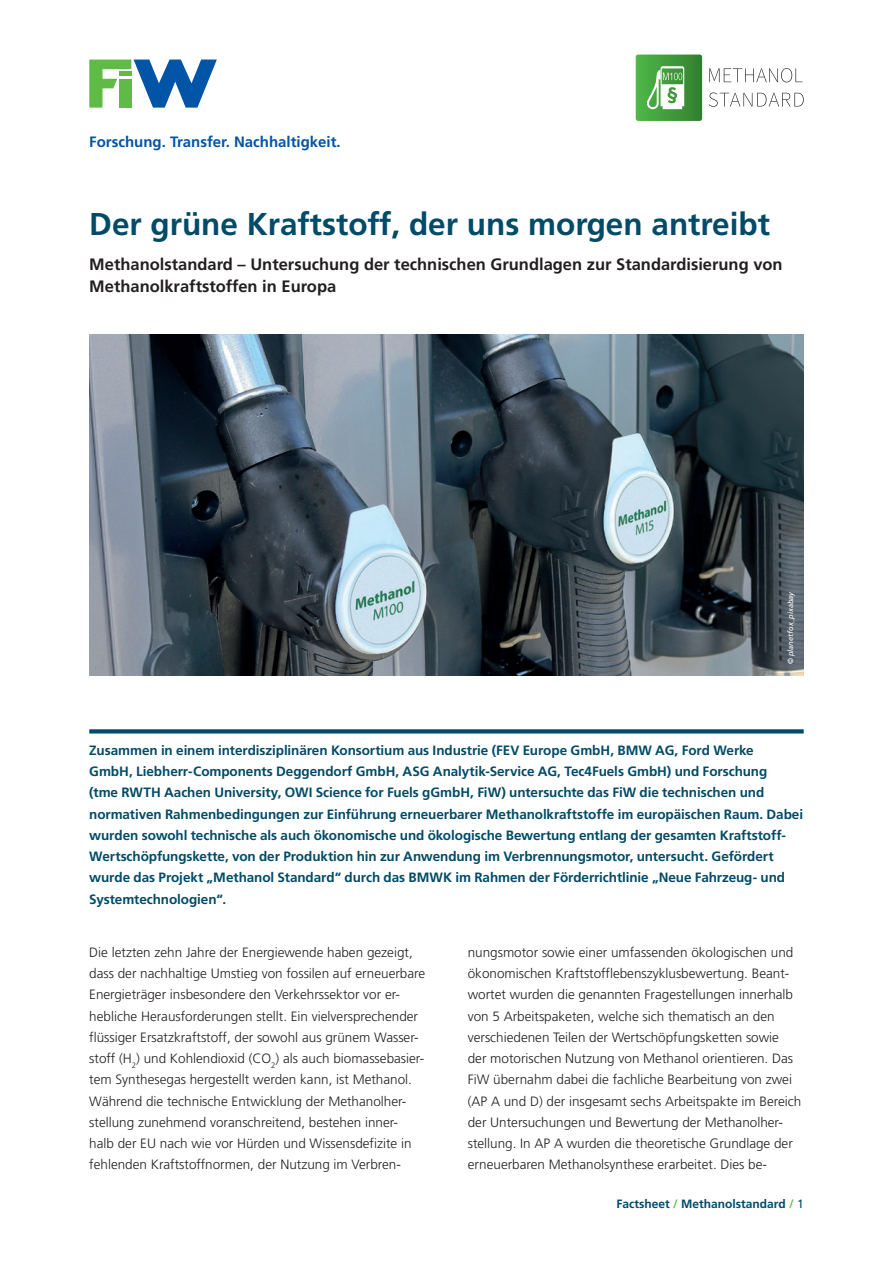
<style>
.page{position:relative;width:893px;height:1263px;background:#fff}
.page>*{position:absolute;margin:0;border:0;box-sizing:border-box;transform-origin:0 0}
.Titel{font:31.5px "Frutiger LT 65 Bd";color:#014b68}
.U1{font:16.5px/22.5px "Frutiger LT 65 Bd";color:#231f20}
.t1{font:15px "Frutiger LT 65 Bd";color:#0154a6}
.Copy{font:13.5px/21.3px "Frutiger LT 45 Lt";color:#231f20}
.Anleser_Dunkelblau{font:13.5px/21.3px "Frutiger LT 65 Bd";letter-spacing:-.005em;color:#014b68}
.t2{font:12px "Frutiger LT 65 Bd";color:#014b68}
.BU{font:7.5px "Frutiger LT 56 It";color:#fff}
.s1{color:#60bb46}
.s2{font-family:"Frutiger LT 55 Rm"}
</style>
<div class="page">
<svg style="left:89px;top:60px;width:128px;height:48px"></svg>
<svg style="left:89px;top:729px;width:715px;height:4px;background:#145873"></svg>
<img style="left:89px;top:335px;width:715px;height:340px">
<svg style="left:709px;top:68px;width:94px;height:14px"></svg>
<svg style="left:709px;top:93px;width:95px;height:14px"></svg>
<svg style="left:636px;top:55px;width:66px;height:66px;background:#62ac5f"></svg>
<p class="t1" style="left:89px;top:133px;width:253px">Forschung. Transfer. Nachhaltigkeit.</p>
<p class="Titel" style="left:89px;top:205px;width:682px">Der grüne Kraftstoff, der uns morgen antreibt</p>
<p class="U1" style="left:89px;top:253px;width:695px">Methanolstandard – Untersuchung der technischen Grundlagen zur Standardisierung von<br>Methanolkraftstoffen in Europa</p>
<p class="BU" style="left:786px;top:664px;width:75px;rotate:-90deg">© planetfox_pixabay</p>
<p class="Anleser_Dunkelblau" style="left:89px;top:739px;width:715px">Zusammen in einem interdisziplinären Konsortium aus Industrie (FEV Europe GmbH, BMW AG, Ford Werke<br>GmbH, Liebherr-Components Deggendorf GmbH, ASG Analytik-Service AG, Tec4Fuels GmbH) und Forschung<br>(tme RWTH Aachen University, OWI Science for Fuels gGmbH, FiW) untersuchte das FiW die technischen und normativen Rahmenbedingungen zur Einführung erneuerbarer Methanolkraftstoffe im europäischen Raum. Dabei wurden sowohl technische als auch ökonomische und ökologische Bewertung entlang der gesamten Kraftstoff-Wertschöpfungskette, von der Produktion hin zur Anwendung im Verbrennungsmotor, untersucht. Gefördert wurde das Projekt „Methanol Standard“ durch das BMWK im Rahmen der Förderrichtlinie „Neue Fahrzeug- und Systemtechnologien“.</p>
<p class="Copy" style="left:89px;top:942px;width:337px">Die letzten zehn Jahre der Energiewende haben gezeigt, dass der nachhaltige Umstieg von fossilen auf erneuerbare Energieträger insbesondere den Verkehrssektor vor er&shy;hebliche Herausforderungen stellt. Ein vielversprechender flüssiger Ersatzkraftstoff, der sowohl aus grünem Wasser&shy;stoff (H<sub>2</sub>) und Kohlendioxid (CO<sub>2</sub>) als auch biomassebasier&shy;tem Synthesegas hergestellt werden kann, ist Methanol.<br>Während die technische Entwicklung der Methanolher&shy;stellung zunehmend voranschreitend, bestehen inner&shy;halb der EU nach wie vor Hürden und Wissensdefizite in fehlenden Kraftstoffnormen, der Nutzung im Verbren-</p>
<p class="Copy" style="left:468px;top:942px;width:335px">nungsmotor sowie einer umfassenden ökologischen und ökonomischen Kraftstofflebenszyklusbewertung. Beant&shy;wortet wurden die genannten Fragestellungen innerhalb von 5 Arbeitspaketen, welche sich thematisch an den verschiedenen Teilen der Wertschöpfungsketten sowie<br>der motorischen Nutzung von Methanol orientieren. Das FiW übernahm dabei die fachliche Bearbeitung von zwei (AP A und D) der insgesamt sechs Arbeitspakte im Bereich der Untersuchungen und Bewertung der Methanolher&shy;stellung. In AP A wurden die theoretische Grundlage der erneuerbaren Methanolsynthese erarbeitet. Dies be-</p>
<p class="t2" style="left:616px;top:1196px;width:189px">Factsheet <span class="s1">/</span> Methanolstandard <span class="s1">/</span> <span class="s2">1</span></p>
</div>
